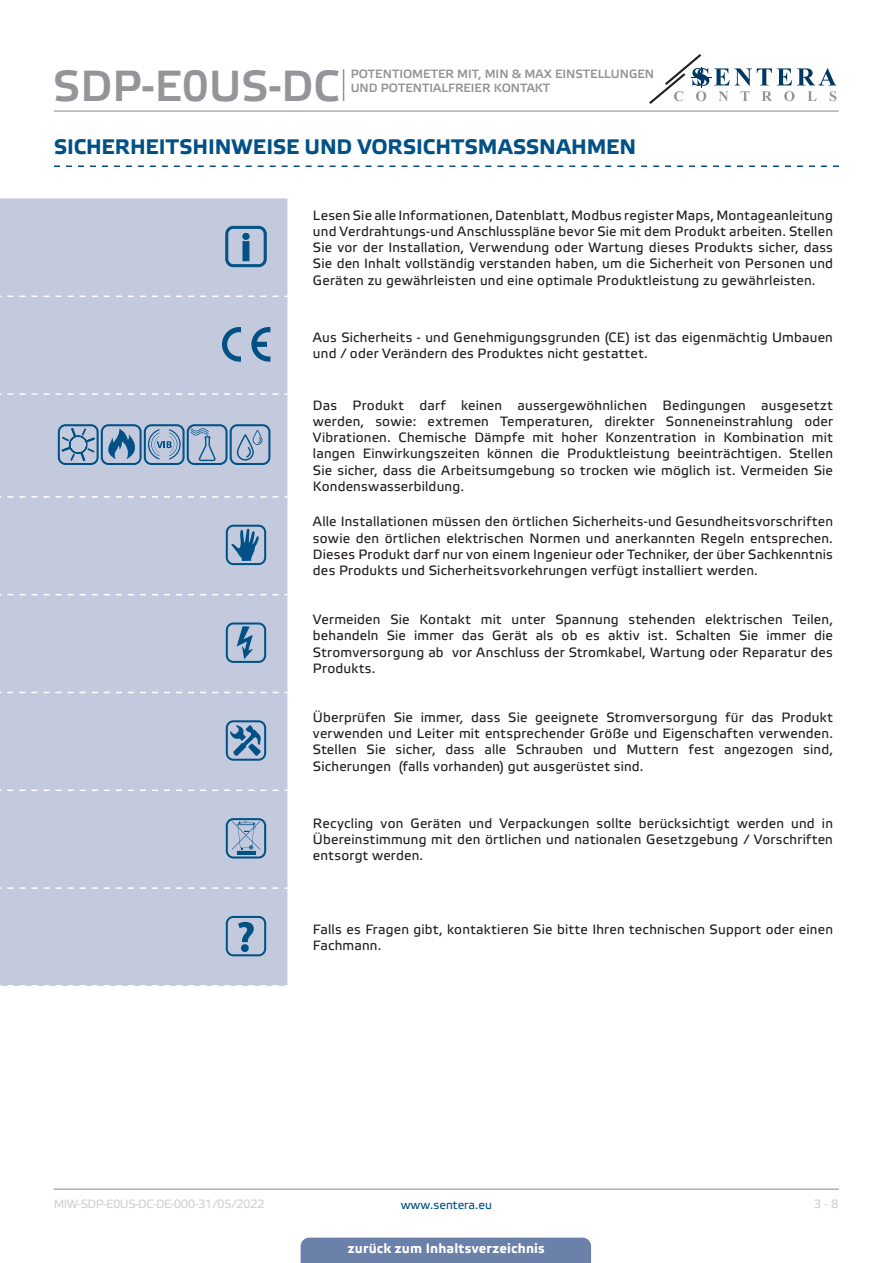
<style>
.page{position:relative;width:893px;height:1263px;background:#fff}
.page>*{position:absolute;margin:0;border:0;box-sizing:border-box;transform-origin:0 0}
.t1{font:43.5px "Etelka Medium Pro";color:#939598}
.t2{font:700 21px "Etelka Text Pro";color:#015186}
.table_text{font:13.5px/16.2px "Etelka Text Pro";letter-spacing:.015em;color:#231f20;text-align:justify}
.t3{font:700 13.5px "Etelka Text Pro";letter-spacing:.015em;color:#fff}
.t4{font:12px/14.4px "Etelka Medium Pro";color:#939598}
.t5{font:12px "Etelka Text Pro";letter-spacing:-.045em;color:#d1d2d4}
.t6{font:12px "Etelka Text Pro";color:#015186}
</style>
<div class="page">
<hr style="left:54px;top:111px;width:785px;height:1px;background:#939598">
<hr style="left:54px;top:1188px;width:785px;height:2px;background:#939598">
<svg style="left:649px;top:54px;width:187px;height:50px"></svg>
<div style="left:301px;top:1237px;width:290px;height:26px;background:#6c81aa"></div>
<hr style="left:343px;top:69px;width:1px;height:32px;background:#939598">
<svg style="left:54px;top:165px;width:785px;height:2px"></svg>
<div style="left:0;top:198px;width:287px;height:788px;background:#c4cadd"></div>
<svg style="left:7px;top:296px;width:280px;height:1px"></svg>
<svg style="left:7px;top:393px;width:280px;height:2px"></svg>
<svg style="left:7px;top:496px;width:280px;height:2px"></svg>
<svg style="left:7px;top:594px;width:280px;height:1px"></svg>
<svg style="left:7px;top:692px;width:280px;height:1px"></svg>
<svg style="left:7px;top:789px;width:280px;height:2px"></svg>
<svg style="left:7px;top:887px;width:280px;height:2px"></svg>
<svg style="left:7px;top:985px;width:280px;height:1px"></svg>
<svg style="left:226px;top:226px;width:40px;height:41px;background:#82a1bf"></svg>
<svg style="left:221px;top:327px;width:20px;height:35px"></svg>
<svg style="left:251px;top:326px;width:19px;height:36px"></svg>
<svg style="left:58px;top:424px;width:212px;height:41px;background:#8ba7c3"></svg>
<svg style="left:226px;top:525px;width:40px;height:40px;background:#7196b8"></svg>
<svg style="left:226px;top:622px;width:40px;height:41px;background:#87a4c2"></svg>
<svg style="left:226px;top:720px;width:40px;height:41px;background:#7196b8"></svg>
<svg style="left:226px;top:818px;width:40px;height:40px;background:#8ca7c4"></svg>
<svg style="left:226px;top:916px;width:40px;height:40px;background:#89a5c2"></svg>
<h1 class="t1" style="left:53px;top:62px;width:288px">SDP-E0US-DC</h1>
<p class="t4" style="left:351px;top:67px;width:305px">POTENTIOMETER MIT, MIN &amp; MAX EINSTELLUNGEN<br>UND POTENTIALFREIER KONTAKT</p>
<p class="t2" style="left:54px;top:135px;width:584px">SICHERHEITSHINWEISE UND VORSICHTSMASSNAHMEN</p>
<p class="table_text" style="left:313px;top:208px;width:522px">Lesen Sie alle Informationen, Datenblatt, Modbus register Maps, Montageanleitung und Verdrahtungs-und Anschlusspläne bevor Sie mit dem Produkt arbeiten. Stellen Sie vor der Installation, Verwendung oder Wartung dieses Produkts sicher, dass Sie den Inhalt vollständig verstanden haben, um die Sicherheit von Personen und Geräten zu gewährleisten und eine optimale Produktleistung zu gewährleisten.</p>
<p class="table_text" style="left:313px;top:330px;width:521px">Aus Sicherheits - und Genehmigungsgrunden (CE) ist das eigenmächtig Umbauen und / oder Verändern des Produktes nicht gestattet.</p>
<p class="table_text" style="left:313px;top:398px;width:522px">Das Produkt darf keinen aussergewöhnlichen Bedingungen ausgesetzt werden, sowie: extremen Temperaturen, direkter Sonneneinstrahlung oder Vibrationen. Chemische Dämpfe mit hoher Konzentration in Kombination mit langen Einwirkungszeiten können die Produktleistung beeinträchtigen. Stellen Sie sicher, dass die Arbeitsumgebung so trocken wie möglich ist. Vermeiden Sie Kondenswasserbildung.</p>
<p class="table_text" style="left:313px;top:514px;width:521px">Alle Installationen müssen den örtlichen Sicherheits-und Gesundheitsvorschriften sowie den örtlichen elektrischen Normen und anerkannten Regeln entsprechen.<br>Dieses Produkt darf nur von einem Ingenieur oder Techniker, der über Sachkenntnis des Produkts und Sicherheitsvorkehrungen verfügt installiert werden.</p>
<p class="table_text" style="left:313px;top:612px;width:521px">Vermeiden Sie Kontakt mit unter Spannung stehenden elektrischen Teilen, behandeln Sie immer das Gerät als ob es aktiv ist. Schalten Sie immer die Stromversorgung ab vor Anschluss der Stromkabel, Wartung oder Reparatur des Produkts.</p>
<p class="table_text" style="left:313px;top:710px;width:521px">Überprüfen Sie immer, dass Sie geeignete Stromversorgung für das Produkt verwenden und Leiter mit entsprechender Größe und Eigenschaften verwenden.<br>Stellen Sie sicher, dass alle Schrauben und Muttern fest angezogen sind, Sicherungen (falls vorhanden) gut ausgerüstet sind.</p>
<p class="table_text" style="left:313px;top:816px;width:521px">Recycling von Geräten und Verpackungen sollte berücksichtigt werden und in Übereinstimmung mit den örtlichen und nationalen Gesetzgebung / Vorschriften entsorgt werden.</p>
<p class="table_text" style="left:313px;top:922px;width:521px">Falls es Fragen gibt, kontaktieren Sie bitte Ihren technischen Support oder einen<br>Fachmann.</p>
<p class="t5" style="left:54px;top:1197px;width:212px">MIW-SDP-E0US-DC-DE-000 - 31 / 05 / 2022</p>
<p class="t6" style="left:401px;top:1198px;width:93px">www.sentera.eu</p>
<p class="t5" style="left:814px;top:1197px;width:27px">3 - 8</p>
<p class="t3" style="left:348px;top:1240px;width:198px">zurück zum Inhaltsverzeichnis</p>
</div>
